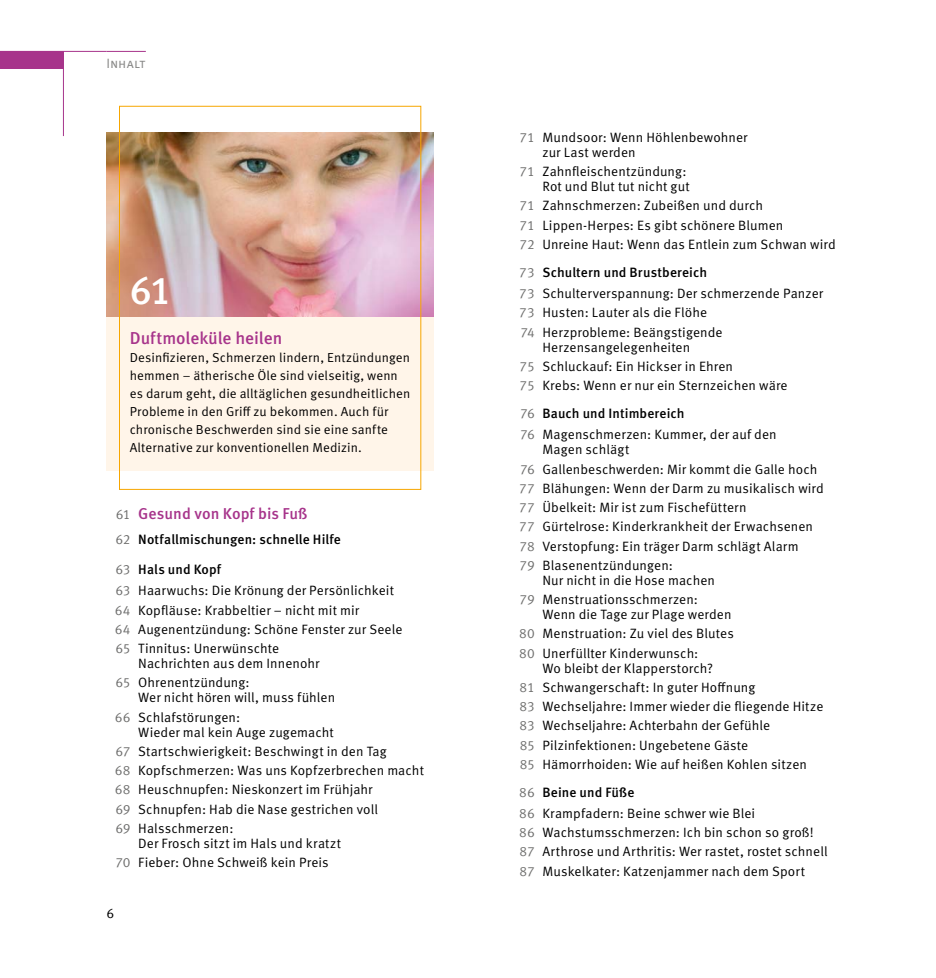
<style>
.page{position:relative;width:936px;height:978px;background:#fff}
.page>*{position:absolute;margin:0;border:0;box-sizing:border-box;transform-origin:0 0}
.t1{font:500 39px "Meta Pro";color:#fff}
.t2{font:500 17.25px "Meta Pro";letter-spacing:-.005em;color:#a7348b}
.t3{font:500 15.75px "Meta Pro";color:#a7348b}
.t4{font:13.5px/19.2px "Meta Pro";letter-spacing:.005em;color:#000}
.t5{font:500 13.5px "Meta Pro";letter-spacing:.005em;color:#000}
.t6{font:13.5px "Meta Pro";letter-spacing:.005em;color:#878786}
.t7{font:13.05px/18px "Meta Pro";letter-spacing:.005em;color:#000}
.s1{font-weight:400;font-size:13.5px;color:#6f6f6e}
.s2{font-weight:400;color:#6f6f6e}
.s3{color:#6f6f6e}
.s4{font-weight:500}
</style>
<div class="page">
<div style="left:0;top:51px;width:64px;height:17px;background:#a7348b"></div>
<hr style="left:63px;top:51px;width:1px;height:85px;background:#a7348b">
<hr style="left:0;top:51px;width:106px;height:1px;background:#a7348b">
<hr style="left:106px;top:51px;width:40px;height:1px;background:#a7348b">
<img style="left:106px;top:132px;width:328px;height:186px">
<div style="left:106px;top:318px;width:328px;height:153px;background:#fff5e9"></div>
<div style="left:119px;top:106px;width:302px;height:384px;border:1px solid #f7a600"></div>
<p class="t6" style="left:106px;top:55px;width:41px">Inhalt</p>
<h1 class="t1" style="left:130px;top:266px;width:44px">61</h1>
<p class="t2" style="left:130px;top:327px;width:154px">Duftmoleküle heilen</p>
<p class="t7" style="left:130px;top:349px;width:282px">Desinfizieren, Schmerzen lindern, Entzündungen hemmen – ätherische Öle sind vielseitig, wenn es darum geht, die alltäglichen gesundheitlichen Probleme in den Griff zu bekommen. Auch für chronische Beschwerden sind sie eine sanfte Alternative zur konventionellen Medizin.</p>
<p class="t3" style="left:116px;top:504px;width:193px"><span class="s1">61</span> Gesund von Kopf bis Fuß</p>
<p class="t5" style="left:115px;top:531px;width:227px"><span class="s2">62</span> Notfallmischungen: schnelle Hilfe</p>
<p class="t4" style="left:115px;top:559px;width:280px;line-height:21.5px"><span class="s3">63</span> <span class="s4">Hals und Kopf<br></span><span class="s3">63</span> Haarwuchs: Die Krönung der Persönlichkeit</p>
<p class="t4" style="left:115px;top:601px;width:289px"><span class="s3">64</span> Kopfläuse: Krabbeltier – nicht mit mir<br><span class="s3">64</span> Augenentzündung: Schöne Fenster zur Seele<br><span class="s3">65</span> Tinnitus: Unerwünschte</p>
<p class="t4" style="left:115px;top:654px;width:206px;text-indent:23px">Nachrichten aus dem Innenohr<br><span class="s3">65</span> Ohrenentzündung:</p>
<p class="t4" style="left:115px;top:688px;width:222px;text-indent:23px">Wer nicht hören will, muss fühlen<br><span class="s3">66</span> Schlafstörungen:</p>
<p class="t4" style="left:115px;top:723px;width:310px;text-indent:23px">Wieder mal kein Auge zugemacht<br><span class="s3">67</span> Startschwierigkeit: Beschwingt in den Tag<br><span class="s3">68</span> Kopfschmerzen: Was uns Kopfzerbrechen macht <span class="s3">68</span> Heuschnupfen: Nieskonzert im Frühjahr<br><span class="s3">69</span> Schnupfen: Hab die Nase gestrichen voll<br><span class="s3">69</span> Halsschmerzen:</p>
<p class="t4" style="left:115px;top:834px;width:227px;text-indent:23px">Der Frosch sitzt im Hals und kratzt<br><span class="s3">70</span> Fieber: Ohne Schweiß kein Preis</p>
<p class="t4" style="left:106px;top:904px;width:9px">6</p>
<p class="t4" style="left:542px;top:130px;width:207px;line-height:15px;text-indent:-23px"><span class="s3">71</span> Mundsoor: Wenn Höhlenbewohner zur Last werden</p>
<p class="t4" style="left:519px;top:164px;width:172px;line-height:15px;text-align:right"><span class="s3">71</span> Zahnfleischentzündung:<br>Rot und Blut tut nicht gut</p>
<p class="t4" style="left:519px;top:197px;width:318px"><span class="s3">71</span> Zahnschmerzen: Zubeißen und durch<br><span class="s3">71</span> Lippen-Herpes: Es gibt schönere Blumen<br><span class="s3">72</span> Unreine Haut: Wenn das Entlein zum Schwan wird</p>
<p class="t4" style="left:519px;top:262px;width:306px;line-height:21.5px"><span class="s3">73</span> <span class="s4">Schultern und Brustbereich<br></span><span class="s3">73</span> Schulterverspannung: Der schmerzende Panzer</p>
<p class="t4" style="left:519px;top:304px;width:205px"><span class="s3">73</span> Husten: Lauter als die Flöhe<br><span class="s3">74</span> Herzprobleme: Beängstigende</p>
<p class="t4" style="left:519px;top:338px;width:269px;text-indent:23px">Herzensangelegenheiten<br><span class="s3">75</span> Schluckauf: Ein Hickser in Ehren<br><span class="s3">75</span> Krebs: Wenn er nur ein Sternzeichen wäre</p>
<p class="t4" style="left:520px;top:403px;width:258px;line-height:21.5px"><span class="s3">76</span> <span class="s4">Bauch und Intimbereich<br></span><span class="s3">76</span> Magenschmerzen: Kummer, der auf den</p>
<p class="t4" style="left:519px;top:440px;width:306px;text-indent:23px">Magen schlägt<br><span class="s3">76</span> Gallenbeschwerden: Mir kommt die Galle hoch <span class="s3">77</span> Blähungen: Wenn der Darm zu musikalisch wird <span class="s3">77</span> Übelkeit: Mir ist zum Fischefüttern<br><span class="s3">77</span> Gürtelrose: Kinderkrankheit der Erwachsenen <span class="s3">78</span> Verstopfung: Ein träger Darm schlägt Alarm<br><span class="s3">79</span> Blasenentzündungen:</p>
<p class="t4" style="left:519px;top:571px;width:197px;text-indent:23px">Nur nicht in die Hose machen<br><span class="s3">79</span> Menstruationsschmerzen:</p>
<p class="t4" style="left:519px;top:605px;width:216px;text-indent:23px">Wenn die Tage zur Plage werden<br><span class="s3">80</span> Menstruation: Zu viel des Blutes<br><span class="s3">80</span> Unerfüllter Kinderwunsch:</p>
<p class="t4" style="left:519px;top:659px;width:305px;text-indent:23px">Wo bleibt der Klapperstorch?<br><span class="s3">81</span> Schwangerschaft: In guter Hoffnung<br><span class="s3">83</span> Wechseljahre: Immer wieder die fliegende Hitze <span class="s3">83</span> Wechseljahre: Achterbahn der Gefühle<br><span class="s3">85</span> Pilzinfektionen: Ungebetene Gäste<br><span class="s3">85</span> Hämorrhoiden: Wie auf heißen Kohlen sitzen</p>
<p class="t4" style="left:519px;top:782px;width:237px;line-height:21.5px"><span class="s3">86</span> <span class="s4">Beine und Füße<br></span><span class="s3">86</span> Krampfadern: Beine schwer wie Blei</p>
<p class="t4" style="left:519px;top:823px;width:310px"><span class="s3">86</span> Wachstumsschmerzen: Ich bin schon so groß!<br><span class="s3">87</span> Arthrose und Arthritis: Wer rastet, rostet schnell<br><span class="s3">87</span> Muskelkater: Katzenjammer nach dem Sport</p>
</div>
